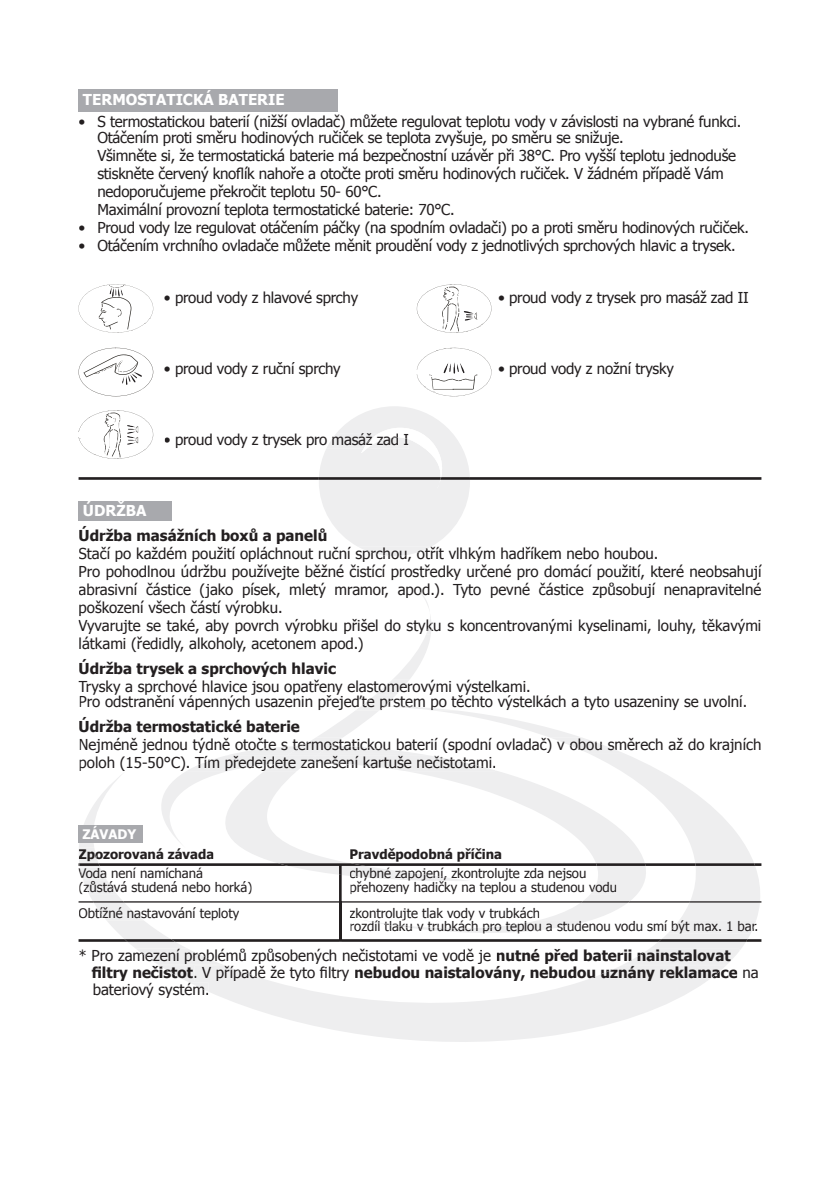
<style>
.page{position:relative;width:840px;height:1191px;background:#fff}
.page>*{position:absolute;margin:0;border:0;box-sizing:border-box;transform-origin:0 0}
.t1{font:15px/18px "Tahoma";letter-spacing:-.01em;color:#231f20}
.t2{font:700 15px/24.4px "Tahoma";color:#231f20}
.t3{font:700 15px "Tahoma";color:#fff}
.t4{font:13.2px/13.2px "Tahoma";color:#231f20}
.t5{font:700 13.2px/19.8px "Tahoma";color:#231f20}
.s1{color:#fff}
.s2{font-weight:700}
</style>
<div class="page">
<svg style="left:78px;top:710px;width:682px;height:332px"></svg>
<svg style="left:152px;top:753px;width:495px;height:95px"></svg>
<svg style="left:204px;top:598px;width:227px;height:250px"></svg>
<div style="left:78px;top:824px;width:65px;height:18px;background:#a8a9ad"></div>
<div style="left:78px;top:89px;width:259px;height:22px;background:#a8a9ad"></div>
<svg style="left:78px;top:284px;width:73px;height:49px"></svg>
<svg style="left:78px;top:348px;width:75px;height:48px"></svg>
<svg style="left:416px;top:349px;width:75px;height:47px"></svg>
<svg style="left:78px;top:406px;width:683px;height:150px"></svg>
<svg style="left:426px;top:619px;width:5px;height:15px"></svg>
<svg style="left:355px;top:679px;width:92px;height:31px"></svg>
<svg style="left:549px;top:737px;width:74px;height:16px"></svg>
<svg style="left:186px;top:737px;width:309px;height:34px"></svg>
<svg style="left:582px;top:948px;width:157px;height:33px"></svg>
<svg style="left:135px;top:948px;width:136px;height:43px"></svg>
<svg style="left:78px;top:848px;width:683px;height:93px"></svg>
<img style="left:126px;top:384px;width:12px;height:61px">
<img style="left:443px;top:347px;width:25px;height:27px">
<img style="left:109px;top:285px;width:18px;height:100px">
<svg style="left:416px;top:284px;width:75px;height:49px"></svg>
<img style="left:129px;top:285px;width:25px;height:32px">
<p class="t3" style="left:83px;top:89px;width:203px">TERMOSTATICKÁ BATERIE</p>
<p class="t1" style="left:97px;top:113px;width:645px;line-height:15.8px;text-indent:-19px">• S termostatickou baterií (nižší ovladač) můžete regulovat teplotu vody v závislosti na vybrané funkci.<br>Otáčením proti směru hodinových ručiček se teplota zvyšuje, po směru se snižuje.</p>
<p class="t1" style="left:97px;top:146px;width:639px">Všimněte si, že termostatická baterie má bezpečnostní uzávěr při 38°C. Pro vyšší teplotu jednoduše stiskněte červený knoflík nahoře a otočte proti směru hodinových ručiček. V žádném případě Vám nedoporučujeme překročit teplotu 50- 60°C.<br>Maximální provozní teplota termostatické baterie: 70°C.</p>
<p class="t1" style="left:78px;top:218px;width:671px">• Proud vody lze regulovat otáčením páčky (na spodním ovladači) po a proti směru hodinových ručiček.</p>
<p class="t1" style="left:78px;top:236px;width:658px">• Otáčením vrchního ovladače můžete měnit proudění vody z jednotlivých sprchových hlavic a trysek.</p>
<p class="t1" style="left:164px;top:288px;width:196px">• proud vody z hlavové sprchy</p>
<p class="t1" style="left:497px;top:288px;width:252px">• proud vody z trysek pro masáž zad II</p>
<p class="t1" style="left:164px;top:359px;width:178px">• proud vody z ruční sprchy</p>
<p class="t1" style="left:164px;top:430px;width:246px">• proud vody z trysek pro masáž zad I</p>
<p class="t1" style="left:497px;top:359px;width:177px">• proud vody z nožní trysky</p>
<p class="t2" style="left:78px;top:498px;width:250px"><span class="s1">ÚDRŽBA<br></span>Údržba masážních boxů a panelů</p>
<p class="t1" style="left:78px;top:544px;width:684px">Stačí po každém použití opláchnout ruční sprchou, otřít vlhkým hadříkem nebo houbou.<br>Pro pohodlnou údržbu používejte běžné čistící prostředky určené pro domácí použití, které neobsahují abrasivní částice (jako písek, mletý mramor, apod.). Tyto pevné částice způsobují nenapravitelné poškození všech částí výrobku.<br>Vyvarujte se také, aby povrch výrobku přišel do styku s koncentrovanými kyselinami, louhy, těkavými látkami (ředidly, alkoholy, acetonem apod.)</p>
<p class="t1" style="left:78px;top:658px;width:453px"><span class="s2">Údržba trysek a sprchových hlavic<br></span>Trysky a sprchové hlavice jsou opatřeny elastomerovými výstelkami.</p>
<p class="t1" style="left:78px;top:689px;width:670px;line-height:24.4px">Pro odstranění vápenných usazenin přejeďte prstem po těchto výstelkách a tyto usazeniny se uvolní.<br><span class="s2">Údržba termostatické baterie</span></p>
<p class="t1" style="left:78px;top:735px;width:684px">Nejméně jednou týdně otočte s termostatickou baterií (spodní ovladač) v obou směrech až do krajních poloh (15-50°C). Tím předejdete zanešení kartuše nečistotami.</p>
<p class="t5" style="left:78px;top:823px;width:137px"><span class="s1">ZÁVADY<br></span>Zpozorovaná závada</p>
<p class="t4" style="left:78px;top:866px;width:175px">Voda není namíchaná (zůstává studená nebo horká)</p>
<p class="t5" style="left:349px;top:843px;width:154px">Pravděpodobná příčina</p>
<p class="t4" style="left:349px;top:866px;width:238px">chybné zapojení, zkontrolujte zda nejsou</p>
<p class="t4" style="left:349px;top:879px;width:269px">přehozeny hadičky na teplou a studenou vodu</p>
<p class="t4" style="left:78px;top:905px;width:162px">Obtížné nastavování teploty</p>
<p class="t4" style="left:349px;top:905px;width:192px">zkontrolujte tlak vody v trubkách</p>
<p class="t1" style="left:92px;top:946px;width:668px;line-height:17px;text-indent:-13px">* Pro zamezení problémů způsobených nečistotami ve vodě je <span class="s2">nutné před baterii nainstalovat filtry nečistot</span>. V případě že tyto filtry <span class="s2">nebudou naistalovány, nebudou uznány reklamace</span> na bateriový systém.</p>
<p class="t4" style="left:349px;top:919px;width:410px">rozdíl tlaku v trubkách pro teplou a studenou vodu smí být max. 1 bar.</p>
</div>
